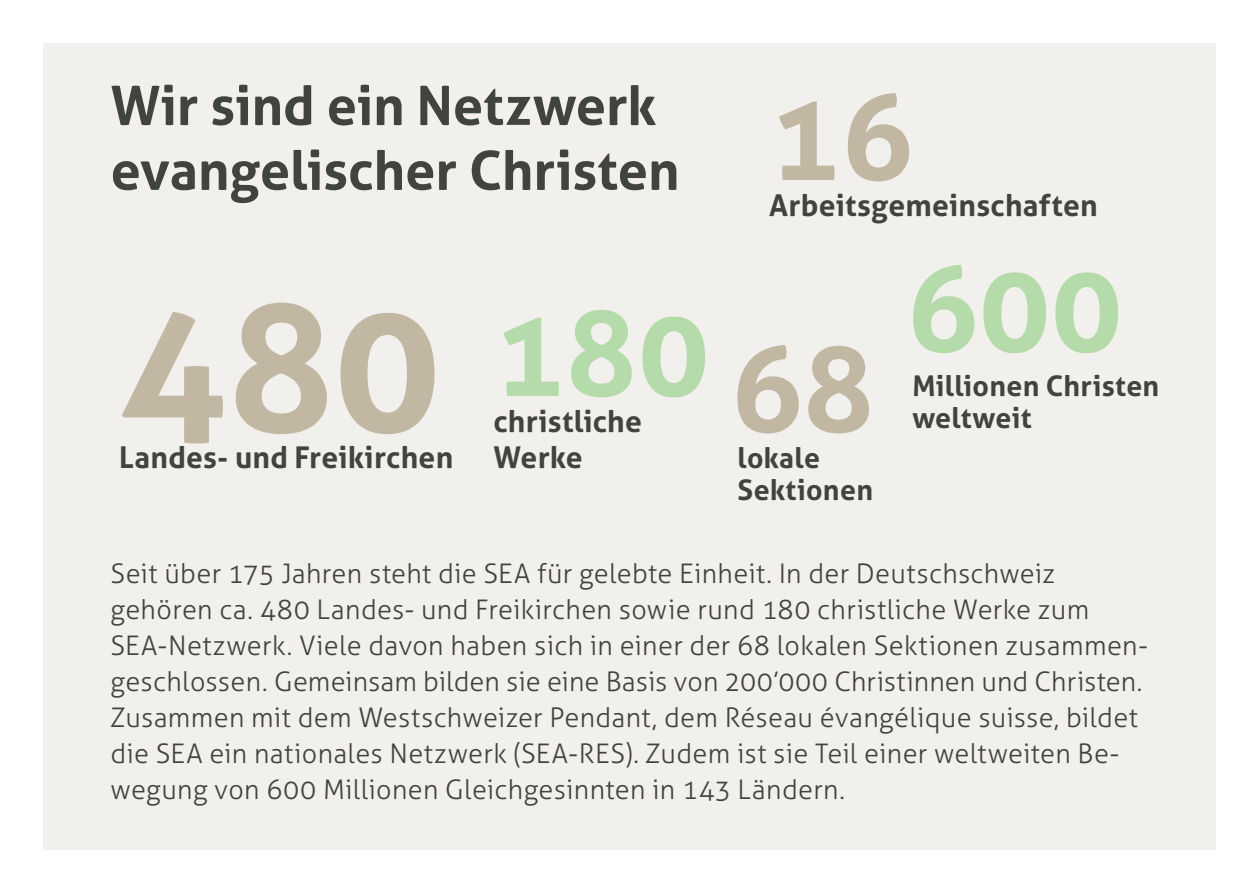
<style>
.page{position:relative;width:1259px;height:893px;background:#fff}
.page>*{position:absolute;margin:0;border:0;box-sizing:border-box;transform-origin:0 0}
.t1{font:700 180px "Aller";color:#c1b7a3}
.t2{font:700 120px "Aller";color:#b5dbaa}
.t3{font:700 120px "Aller";color:#c1b7a3}
.t4{font:700 54px/64.8px "Aller";letter-spacing:-.005em;color:#40433e}
.t5{font:700 30px "Aller";letter-spacing:.005em;color:#40433e}
.t6{font:700 28.5px/31.5px "Aller";letter-spacing:.01em;color:#40433e}
.t7{font:300 27px/36px "Aller";letter-spacing:.01em;color:#40433e}
</style>
<div class="page">
<div style="left:43px;top:43px;width:1173px;height:807px;background:#f1f0ec"></div>
<h3 class="t4" style="left:111px;top:73px;width:570px">Wir sind ein Netzwerk evangelischer Christen</h3>
<h2 class="t3" style="left:769px;top:63px;width:145px">16</h2>
<p class="t5" style="left:769px;top:187px;width:330px">Arbeitsgemeinschaften</p>
<h1 class="t1" style="left:119px;top:257px;width:323px">480</h1>
<p class="t5" style="left:119px;top:439px;width:336px">Landes- und Freikirchen</p>
<h2 class="t2" style="left:906px;top:235px;width:217px">600</h2>
<p class="t6" style="left:912px;top:370px;width:248px">Millionen Christen</p>
<h2 class="t2" style="left:493px;top:279px;width:217px">180</h2>
<p class="t5" style="left:493px;top:403px;width:150px">christliche</p>
<p class="t6" style="left:912px;top:402px;width:121px">weltweit</p>
<p class="t5" style="left:493px;top:439px;width:91px">Werke</p>
<h2 class="t3" style="left:730px;top:315px;width:145px">68</h2>
<p class="t6" style="left:737px;top:442px;width:137px">lokale<br>Sektionen</p>
<p class="t7" style="left:111px;top:555px;width:1039px">Seit über 175 Jahren steht die SEA für gelebte Einheit. In der Deutschschweiz gehören ca. 480 Landes- und Freikirchen sowie rund 180 christliche Werke zum SEA-Netzwerk. Viele davon haben sich in einer der 68 lokalen Sektionen zusammen&shy;geschlossen. Gemeinsam bilden sie eine Basis von 200’000 Christinnen und Christen.<br>Zusammen mit dem Westschweizer Pendant, dem Réseau évangélique suisse, bildet die SEA ein nationales Netzwerk (SEA-RES). Zudem ist sie Teil einer weltweiten Be&shy;wegung von 600 Millionen Gleichgesinnten in 143 Ländern.</p>
</div>
